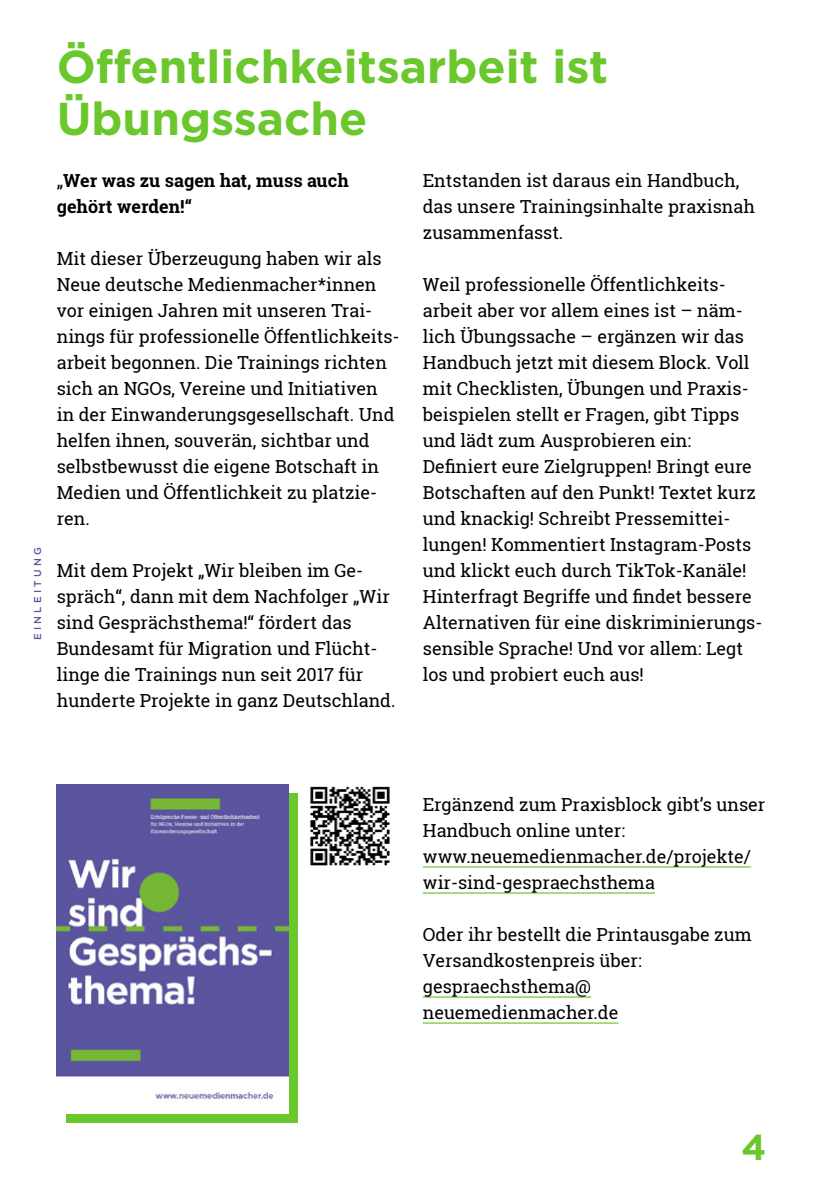
<style>
.page{position:relative;width:840px;height:1191px;background:#fff}
.page>*{position:absolute;margin:0;border:0;box-sizing:border-box;transform-origin:0 0}
.t1{font:700 46px/52px "Gotham";color:#6ac72c}
.t2{font:700 36px "Gotham";color:#6ac72c}
.t3{font:18px/26px "Roboto Slab";color:#000}
.t4{font:700 18px/26px "Roboto Slab";color:#000}
.t5{font:500 10px "Gotham Pro";letter-spacing:.32em;color:#5a559e}
.s1{font-weight:400}
</style>
<div class="page">
<div style="left:66px;top:793px;width:232px;height:330px;background:#6ac72c"></div>
<img style="left:57px;top:784px;width:231px;height:329px">
<img style="left:310px;top:786px;width:80px;height:80px">
<hr style="left:422px;top:866px;width:328px;height:1px;background:#6ac72c">
<hr style="left:422px;top:892px;width:232px;height:1px;background:#6ac72c">
<hr style="left:422px;top:996px;width:169px;height:1px;background:#6ac72c">
<hr style="left:422px;top:1022px;width:196px;height:1px;background:#6ac72c">
<p class="t5" style="left:32px;top:640px;width:94px;rotate:-90deg">EINLEITUNG</p>
<h1 class="t1" style="left:57px;top:39px;width:552px">Öffentlichkeitsarbeit ist<br>Übungssache</h1>
<p class="t4" style="left:57px;top:167px;width:293px"><span class="s1">„</span>Wer was zu sagen hat, muss auch gehört werden!“</p>
<p class="t3" style="left:57px;top:245px;width:344px">Mit dieser Überzeugung haben wir als Neue deutsche Medienmacher*innen vor einigen Jahren mit unseren Trai&shy;nings für professionelle Öffentlichkeits&shy;arbeit begonnen. Die Trainings richten sich an NGOs, Vereine und Initiativen in der Einwanderungsgesellschaft. Und helfen ihnen, souverän, sichtbar und selbstbewusst die eigene Botschaft in Medien und Öffentlichkeit zu platzie&shy;ren.</p>
<p class="t3" style="left:57px;top:557px;width:340px">Mit dem Projekt „Wir bleiben im Ge&shy;spräch“, dann mit dem Nachfolger „Wir sind Gesprächsthema!“ fördert das Bundesamt für Migration und Flücht&shy;linge die Trainings nun seit 2017 für hunderte Projekte in ganz Deutschland.</p>
<p class="t3" style="left:422px;top:167px;width:333px">Entstanden ist daraus ein Handbuch, das unsere Trainingsinhalte praxisnah zusammenfasst.</p>
<p class="t3" style="left:422px;top:271px;width:341px">Weil professionelle Öffentlichkeits&shy;arbeit aber vor allem eines ist – näm&shy;lich Übungssache – ergänzen wir das Handbuch jetzt mit diesem Block. Voll mit Checklisten, Übungen und Praxis&shy;beispielen stellt er Fragen, gibt Tipps und lädt zum Ausprobieren ein:<br>Definiert eure Zielgruppen! Bringt eure Botschaften auf den Punkt! Textet kurz und knackig! Schreibt Pressemittei&shy;lungen! Kommentiert Instagram-Posts und klickt euch durch TikTok-Kanäle!<br>Hinterfragt Begriffe und findet bessere Alternativen für eine diskriminierungs&shy;sensible Sprache! Und vor allem: Legt los und probiert euch aus!</p>
<p class="t3" style="left:422px;top:791px;width:344px">Ergänzend zum Praxisblock gibt’s unser<br>Handbuch online unter: www.neuemedienmacher.de/projekte/ wir-sind-gespraechsthema</p>
<p class="t3" style="left:422px;top:921px;width:330px">Oder ihr bestellt die Printausgabe zum<br>Versandkostenpreis über: gespraechsthema@ neuemedienmacher.de</p>
<h2 class="t2" style="left:741px;top:1126px;width:26px">4</h2>
</div>
